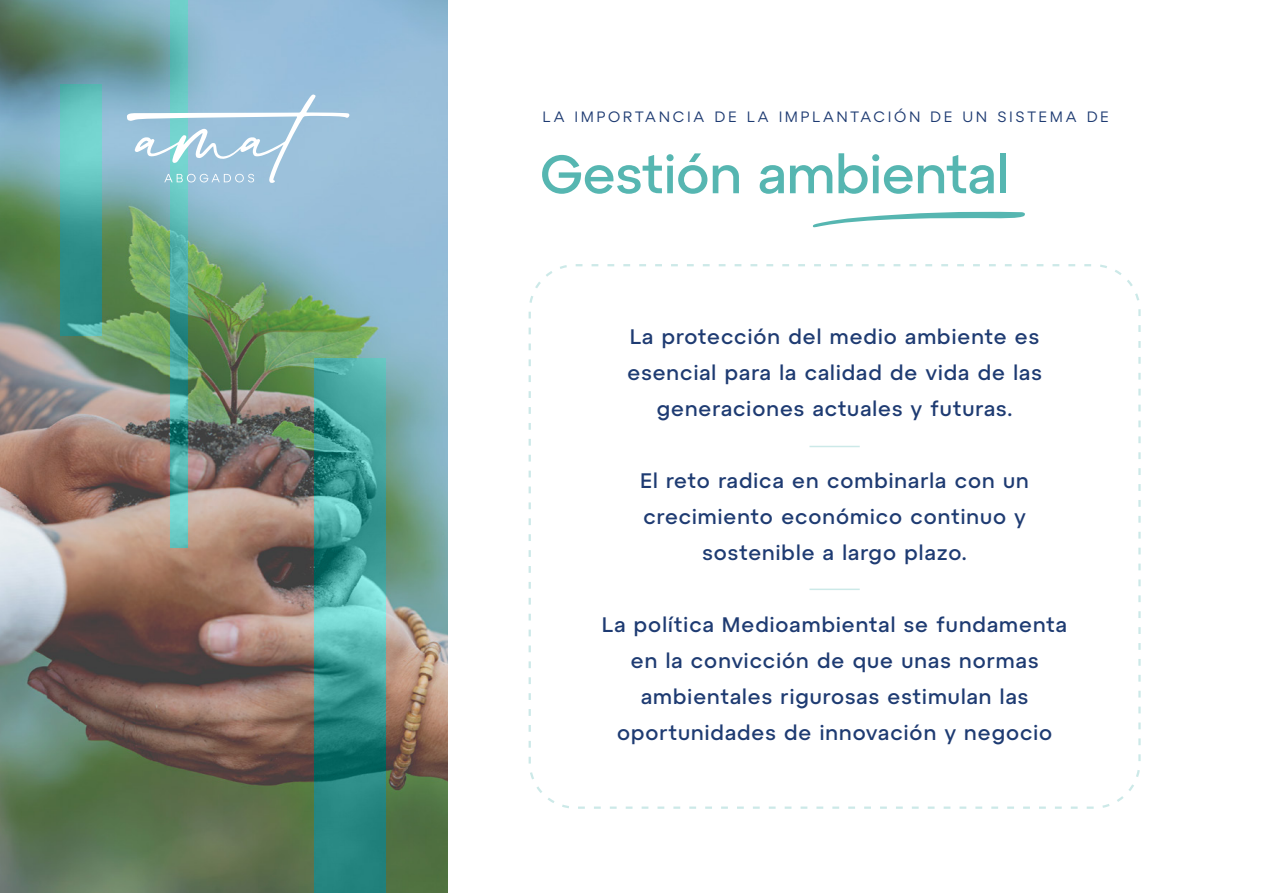
<style>
.page{position:relative;width:1263px;height:893px;background:#fff}
.page>*{position:absolute;margin:0;border:0;box-sizing:border-box;transform-origin:0 0}
.t1{font:500 54px "Atyp Text";color:#56b6b1}
.t2{font:500 21px/36px "Atyp Text";letter-spacing:.05em;color:#1e3b72;text-align:center}
.t3{font:15px "Atyp Text";letter-spacing:.2em;color:#1e3b72}
</style>
<div class="page">
<img style="left:0;top:0;width:447px;height:893px">
<svg style="left:314px;top:358px;width:72px;height:535px;background:#389893"></svg>
<svg style="left:170px;top:0;width:18px;height:548px;background:#53b2ad"></svg>
<svg style="left:60px;top:84px;width:42px;height:252px;background:#4baba6"></svg>
<svg style="left:127px;top:94px;width:222px;height:89px;background:#a3c9dd"></svg>
<svg style="left:813px;top:211px;width:212px;height:17px"></svg>
<hr style="left:809px;top:446px;width:51px;height:1px;background:#cce9e8">
<hr style="left:809px;top:589px;width:51px;height:1px;background:#cce9e8">
<p class="t3" style="left:543px;top:105px;width:567px">LA IMPORTANCIA DE LA IMPLANTACIÓN DE UN SISTEMA DE</p>
<h1 class="t1" style="left:540px;top:133px;width:470px">Gestión ambiental</h1>
<p class="t2" style="left:627px;top:318px;width:416px">La protección del medio ambiente es esencial para la calidad de vida de las generaciones actuales y futuras.</p>
<p class="t2" style="left:640px;top:462px;width:390px">El reto radica en combinarla con un crecimiento económico continuo y sostenible a largo plazo.</p>
<p class="t2" style="left:602px;top:606px;width:466px">La política Medioambiental se fundamenta en la convicción de que unas normas ambientales rigurosas estimulan las oportunidades de innovación y negocio</p>
</div>
